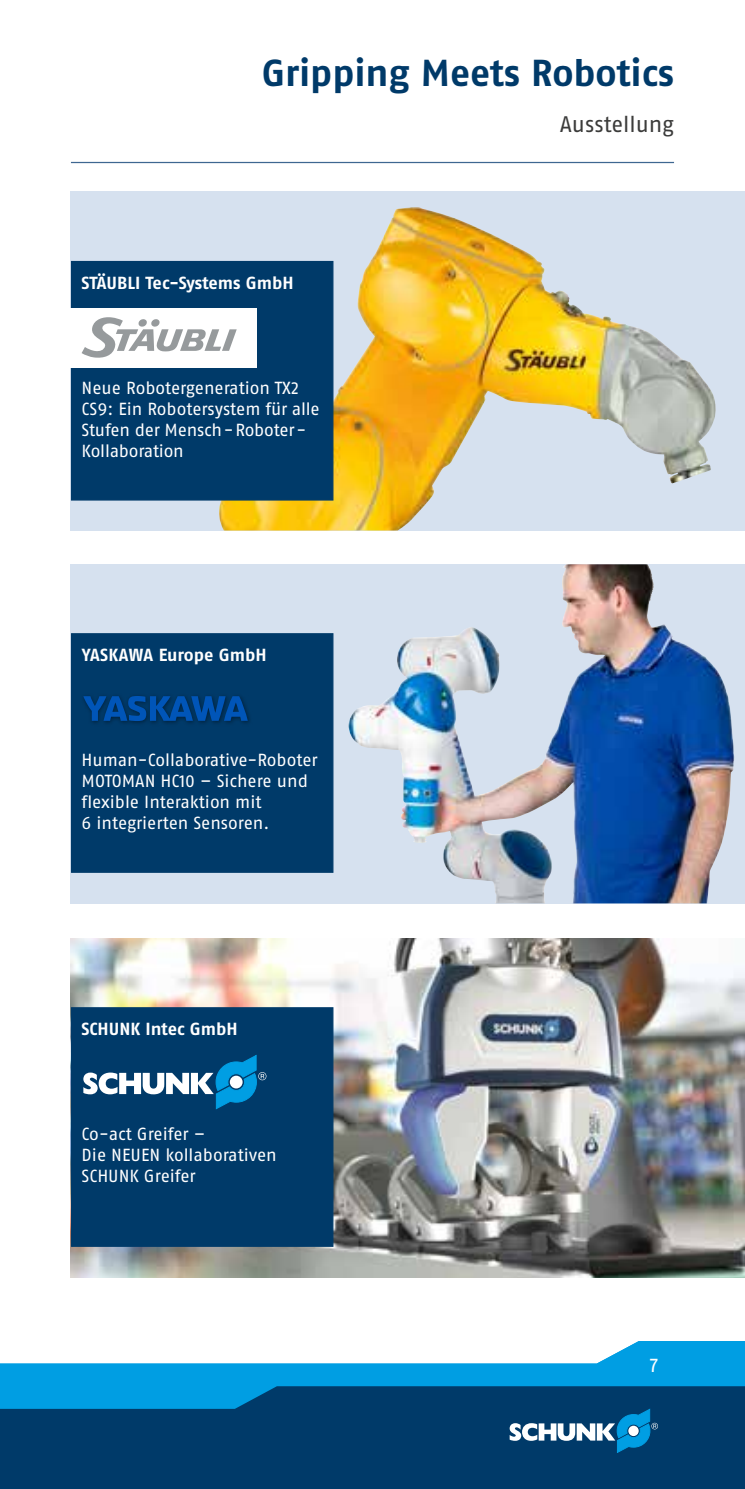
<style>
.page{position:relative;width:745px;height:1489px;background:#fff}
.page>*{position:absolute;margin:0;border:0;box-sizing:border-box;transform-origin:0 0}
.t1{font:700 37.5px "SCHUNK Fago Pro";letter-spacing:-.005em;color:#003a69}
.t2{font:22.5px "SCHUNK Fago Pro";letter-spacing:-.005em;color:#3b3b3a}
.t3{font:20px "SCHUNK Fago Pro";color:#fff}
.t4{font:17.5px/21px "SCHUNK Fago Pro";letter-spacing:-.005em;color:#fff}
.t5{font:700 17.5px "SCHUNK Fago Pro";color:#fff}
</style>
<div class="page">
<img style="left:71px;top:938px;width:673px;height:339px">
<hr style="left:71px;top:162px;width:602px;height:1px;background:#3e6791">
<div style="left:0;top:1371px;width:744px;height:117px;background:#003a69"></div>
<svg style="left:0;top:1341px;width:744px;height:67px;fill:#009ee3"></svg>
<svg style="left:509px;top:1408px;width:148px;height:44px"></svg>
<div style="left:71px;top:191px;width:673px;height:339px;background:#d6e1ef"></div>
<img style="left:218px;top:207px;width:492px;height:323px">
<img style="left:71px;top:564px;width:673px;height:339px">
<img style="left:369px;top:564px;width:235px;height:231px">
<div style="left:71px;top:261px;width:262px;height:239px;background:#003a69"></div>
<div style="left:71px;top:633px;width:262px;height:239px;background:#003a69;border:1px solid #003a69"></div>
<div style="left:81px;top:693px;width:171px;height:33px;background:#000;opacity:.4"></div>
<svg style="left:83px;top:696px;width:164px;height:25px"></svg>
<div style="left:71px;top:1007px;width:262px;height:239px;background:#003a69;border:1px solid #003a69"></div>
<svg style="left:83px;top:1054px;width:183px;height:55px"></svg>
<div style="left:64px;top:308px;width:193px;height:60px;background:#fff"></div>
<svg style="left:81px;top:317px;width:155px;height:40px"></svg>
<h1 class="t1" style="left:261px;top:50px;width:413px">Gripping Meets Robotics</h1>
<p class="t2" style="left:559px;top:111px;width:115px">Ausstellung</p>
<p class="t5" style="left:81px;top:272px;width:213px">STÄUBLI Tec-Systems GmbH</p>
<p class="t4" style="left:81px;top:377px;width:239px">Neue Robotergeneration TX2<br>CS9: Ein Robotersystem für alle<br>Stufen der Mensch-Roboter-<br>Kollaboration</p>
<p class="t5" style="left:82px;top:644px;width:186px">YASKAWA Europe GmbH</p>
<p class="t4" style="left:81px;top:749px;width:237px">Human-Collaborative-Roboter<br>MOTOMAN HC10 – Sichere und flexible Interaktion mit<br>6 integrierten Sensoren.</p>
<p class="t5" style="left:81px;top:1018px;width:157px">SCHUNK Intec GmbH</p>
<p class="t4" style="left:81px;top:1123px;width:196px">Co-act Greifer –<br>Die NEUEN kollaborativen<br>SCHUNK Greifer</p>
<p class="t3" style="left:649px;top:1352px;width:10px">7</p>
</div>
